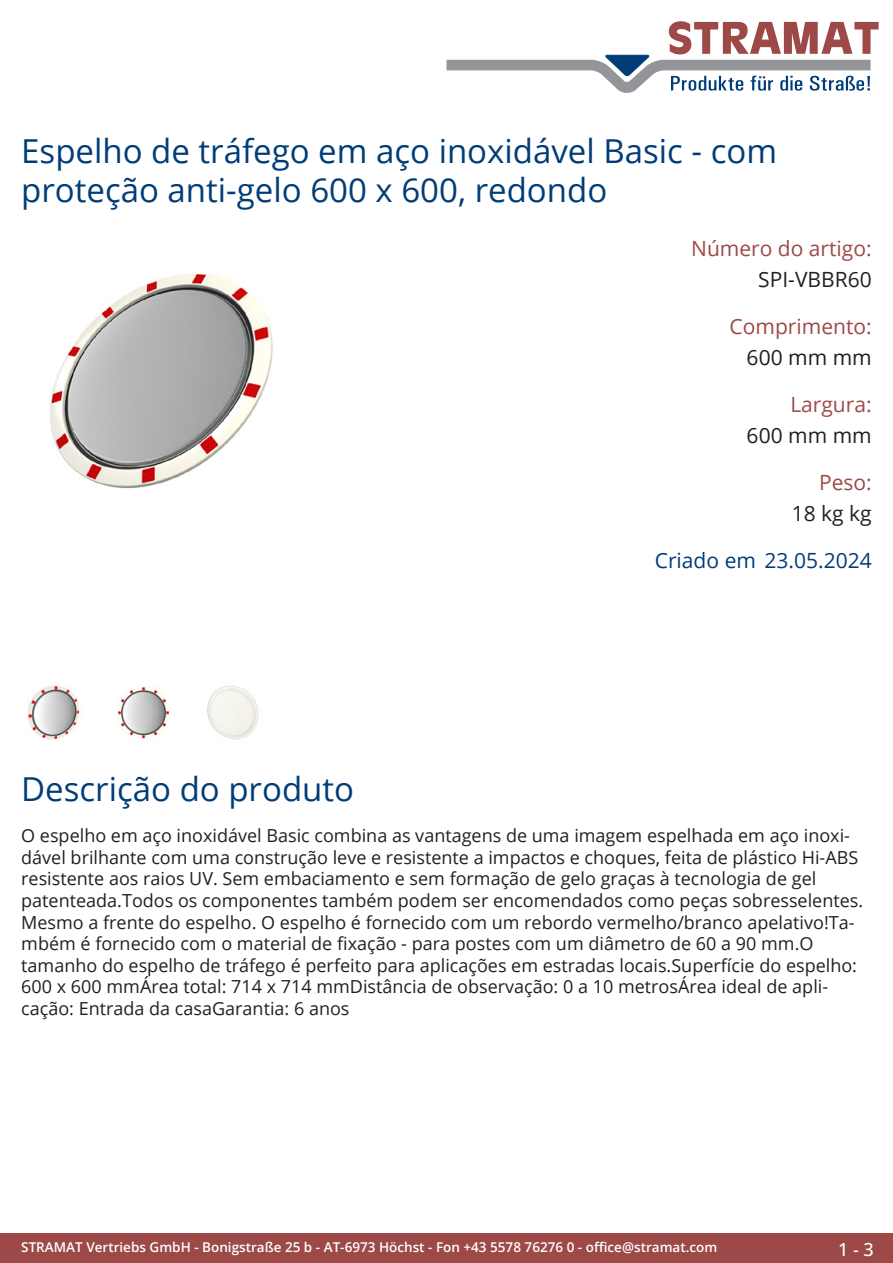
<style>
.page{position:relative;width:893px;height:1263px;background:#fff}
.page>*{position:absolute;margin:0;border:0;box-sizing:border-box;transform-origin:0 0}
.Produkttitel{font:33px/39.6px "Open Sans";color:#003d78}
.TechDaten_Überschrif{font:21px "Open Sans";color:#9c4948}
.TechDaten_Inhalt{font:21px "Open Sans";color:#231f20}
.Erstellungsdatum{font:21px "Open Sans";color:#003d78}
.Beschreibung_Text{font:18px/21.6px "Open Sans";color:#231f20}
.t1{font:500 18px "Open Sans";color:#fff}
.t2{font:600 13.5px "Open Sans";color:#fff}
</style>
<div class="page">
<div style="left:0;top:1233px;width:893px;height:30px;background:#9c4948"></div>
<svg style="left:446px;top:21px;width:433px;height:72px"></svg>
<img style="left:50px;top:273px;width:223px;height:216px">
<img style="left:28px;top:685px;width:52px;height:55px">
<img style="left:118px;top:687px;width:52px;height:52px">
<img style="left:207px;top:685px;width:52px;height:55px">
<p class="Produkttitel" style="left:21px;top:130px;width:757px">Espelho de tráfego em aço inoxidável Basic - com proteção anti-gelo 600 x 600, redondo</p>
<p class="TechDaten_Überschrif" style="left:691px;top:234px;width:182px">Número do artigo:</p>
<p class="TechDaten_Inhalt" style="left:758px;top:265px;width:115px">SPI-VBBR60</p>
<p class="TechDaten_Überschrif" style="left:730px;top:312px;width:144px">Comprimento:</p>
<p class="TechDaten_Inhalt" style="left:747px;top:343px;width:127px">600 mm mm</p>
<p class="TechDaten_Überschrif" style="left:790px;top:390px;width:83px">Largura:</p>
<p class="TechDaten_Inhalt" style="left:747px;top:421px;width:127px">600 mm mm</p>
<p class="TechDaten_Überschrif" style="left:819px;top:468px;width:54px">Peso:</p>
<p class="TechDaten_Inhalt" style="left:792px;top:499px;width:82px">18 kg kg</p>
<p class="Erstellungsdatum" style="left:655px;top:546px;width:218px">Criado em 23.05.2024</p>
<p class="Produkttitel" style="left:21px;top:768px;width:334px">Descrição do produto</p>
<p class="Beschreibung_Text" style="left:21px;top:824px;width:843px">O espelho em aço inoxidável Basic combina as vantagens de uma imagem espelhada em aço inoxi&shy;dável brilhante com uma construção leve e resistente a impactos e choques, feita de plástico Hi-ABS resistente aos raios UV. Sem embaciamento e sem formação de gelo graças à tecnologia de gel patenteada.Todos os componentes também podem ser encomendados como peças sobresselentes.<br>Mesmo a frente do espelho. O espelho é fornecido com um rebordo vermelho/branco apelativo!Ta&shy;mbém é fornecido com o material de fixação - para postes com um diâmetro de 60 a 90 mm.O tamanho do espelho de tráfego é perfeito para aplicações em estradas locais.Superfície do espelho:<br>600 x 600 mmÁrea total: 714 x 714 mmDistância de observação: 0 a 10 metrosÁrea ideal de apli&shy;cação: Entrada da casaGarantia: 6 anos</p>
<p class="t2" style="left:21px;top:1238px;width:698px">STRAMAT Vertriebs GmbH - Bonigstraße 25 b - AT-6973 Höchst - Fon +43 5578 76276 0 - office@stramat.com</p>
<p class="t1" style="left:838px;top:1237px;width:37px">1 - 3</p>
</div>
